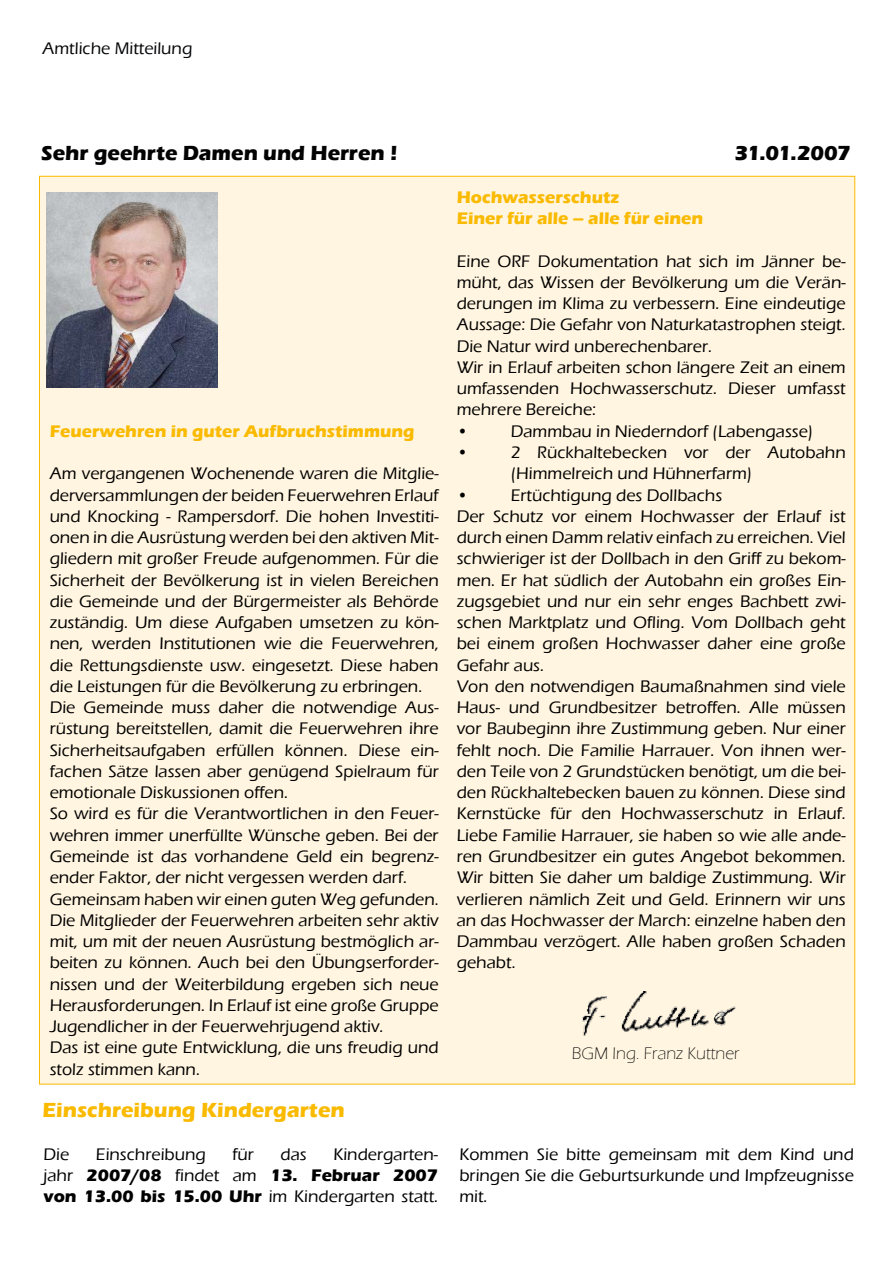
<style>
.page{position:relative;width:893px;height:1263px;background:#fff}
.page>*{position:absolute;margin:0;border:0;box-sizing:border-box;transform-origin:0 0}
.t1{font:700 21px "Eras ITC";color:#020202}
.t2{font:700 21px "Eras ITC";color:#faba00}
.t3{font:700 21px "Eras ITC";letter-spacing:-.025em;color:#030303}
.t4{font:500 17.25px/21.3px "Eras ITC";color:#000}
.t5{font:700 17.25px/21.3px "Eras ITC";color:#faba00}
.t6{font:300 17.25px "Eras ITC";color:#000}
.t7{font:500 17.25px "Eras ITC";color:#040507}
.s1{font-weight:700}
</style>
<div class="page">
<div style="left:39px;top:176px;width:816px;height:908px;background:#fff5e0"></div>
<img style="left:582px;top:991px;width:154px;height:45px">
<img style="left:47px;top:192px;width:170px;height:196px">
<p class="t7" style="left:43px;top:39px;width:151px">Amtliche Mitteilung</p>
<p class="t1" style="left:41px;top:141px;width:358px">Sehr geehrte Damen und Herren !</p>
<p class="t3" style="left:735px;top:141px;width:118px">31.01.2007</p>
<p class="t5" style="left:50px;top:420px;width:366px">Feuerwehren in guter Aufbruchstimmung</p>
<p class="t4" style="left:50px;top:463px;width:391px">Am vergangenen Wochenende waren die Mitglie&shy;derversammlungen der beiden Feuerwehren Erlauf und Knocking - Rampersdorf. Die hohen Investiti&shy;onen in die Ausrüstung werden bei den aktiven Mit&shy;gliedern mit großer Freude aufgenommen. Für die Sicherheit der Bevölkerung ist in vielen Bereichen die Gemeinde und der Bürgermeister als Behörde zuständig. Um diese Aufgaben umsetzen zu kön&shy;nen, werden Institutionen wie die Feuerwehren, die Rettungsdienste usw. eingesetzt. Diese haben die Leistungen für die Bevölkerung zu erbringen.<br>Die Gemeinde muss daher die notwendige Aus&shy;rüstung bereitstellen, damit die Feuerwehren ihre Sicherheitsaufgaben erfüllen können. Diese ein&shy;fachen Sätze lassen aber genügend Spielraum für emotionale Diskussionen offen.<br>So wird es für die Verantwortlichen in den Feuer&shy;wehren immer unerfüllte Wünsche geben. Bei der Gemeinde ist das vorhandene Geld ein begrenz&shy;ender Faktor, der nicht vergessen werden darf.<br>Gemeinsam haben wir einen guten Weg gefunden.<br>Die Mitglieder der Feuerwehren arbeiten sehr aktiv mit, um mit der neuen Ausrüstung bestmöglich ar&shy;beiten zu können. Auch bei den Übungserforder&shy;nissen und der Weiterbildung ergeben sich neue Herausforderungen. In Erlauf ist eine große Gruppe Jugendlicher in der Feuerwehrjugend aktiv.<br>Das ist eine gute Entwicklung, die uns freudig und stolz stimmen kann.</p>
<p class="t5" style="left:457px;top:186px;width:248px">Hochwasserschutz<br>Einer für alle – alle für einen</p>
<p class="t4" style="left:457px;top:250px;width:391px">Eine ORF Dokumentation hat sich im Jänner be&shy;müht, das Wissen der Bevölkerung um die Verän&shy;derungen im Klima zu verbessern. Eine eindeutige Aussage: Die Gefahr von Naturkatastrophen steigt.<br>Die Natur wird unberechenbarer.<br>Wir in Erlauf arbeiten schon längere Zeit an einem umfassenden Hochwasserschutz. Dieser umfasst mehrere Bereiche:<br>•</p>
<p class="t4" style="left:511px;top:420px;width:304px">Dammbau in Niederndorf (Labengasse)</p>
<p class="t4" style="left:457px;top:442px;width:13px">•</p>
<p class="t4" style="left:511px;top:442px;width:337px">2 Rückhaltebecken vor der Autobahn (Himmelreich und Hühnerfarm)</p>
<p class="t4" style="left:457px;top:484px;width:13px">•</p>
<p class="t4" style="left:457px;top:484px;width:391px;text-indent:54px">Ertüchtigung des Dollbachs<br>Der Schutz vor einem Hochwasser der Erlauf ist durch einen Damm relativ einfach zu erreichen. Viel schwieriger ist der Dollbach in den Griff zu bekom&shy;men. Er hat südlich der Autobahn ein großes Ein&shy;zugsgebiet und nur ein sehr enges Bachbett zwi&shy;schen Marktplatz und Ofling. Vom Dollbach geht bei einem großen Hochwasser daher eine große Gefahr aus.<br>Von den notwendigen Baumaßnahmen sind viele Haus- und Grundbesitzer betroffen. Alle müssen vor Baubeginn ihre Zustimmung geben. Nur einer fehlt noch. Die Familie Harrauer. Von ihnen wer&shy;den Teile von 2 Grundstücken benötigt, um die bei&shy;den Rückhaltebecken bauen zu können. Diese sind Kernstücke für den Hochwasserschutz in Erlauf.<br>Liebe Familie Harrauer, sie haben so wie alle ande&shy;ren Grundbesitzer ein gutes Angebot bekommen.<br>Wir bitten Sie daher um baldige Zustimmung. Wir verlieren nämlich Zeit und Geld. Erinnern wir uns an das Hochwasser der March: einzelne haben den Dammbau verzögert. Alle haben großen Schaden gehabt.</p>
<p class="t6" style="left:572px;top:1043px;width:169px">BGM Ing. Franz Kuttner</p>
<p class="t2" style="left:43px;top:1098px;width:304px">Einschreibung Kindergarten</p>
<p class="t4" style="left:44px;top:1143px;width:27px">Die</p>
<p class="t4" style="left:96px;top:1143px;width:111px">Einschreibung</p>
<p class="t4" style="left:232px;top:1143px;width:23px">für</p>
<p class="t4" style="left:280px;top:1143px;width:28px">das</p>
<p class="t4" style="left:44px;top:1143px;width:396px;text-align:justify;text-indent:290px">Kindergarten&shy;jahr <span class="s1">2007/08</span> findet am <span class="s1">13. Februar 2007 von 13.00 bis 15.00 Uhr</span> im Kindergarten statt.</p>
<p class="t4" style="left:459px;top:1143px;width:396px;text-align:justify">Kommen Sie bitte gemeinsam mit dem Kind und bringen Sie die Geburtsurkunde und Impfzeugnisse mit.</p>
</div>
